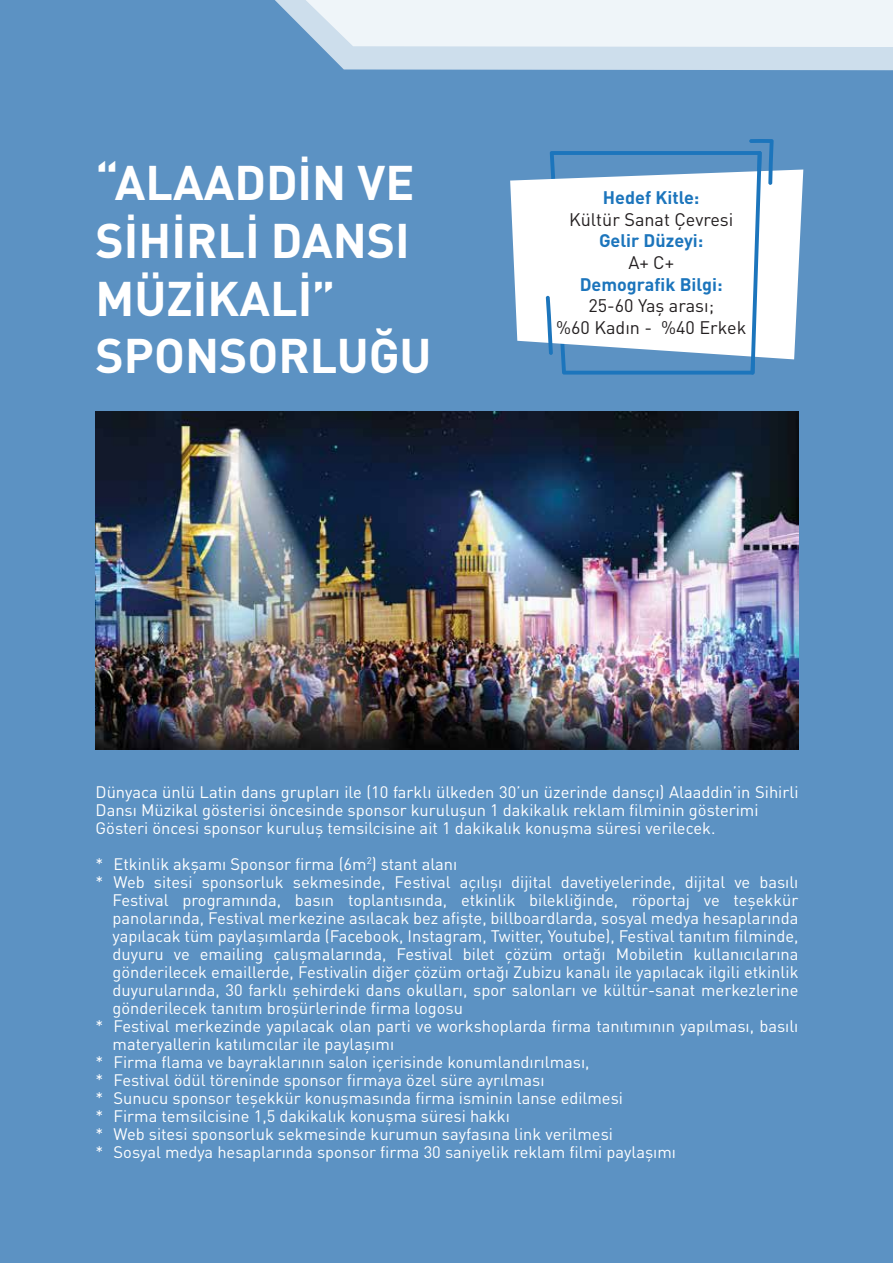
<style>
.page{position:relative;width:893px;height:1263px;background:#5c92c3}
.page>*{position:absolute;margin:0;border:0;box-sizing:border-box;transform-origin:0 0}
.t1{font:700 48px/57.6px "DIN Pro";color:#fff}
.t2{font:18px/21.6px "DIN Pro";color:#231f20;text-align:center}
.t3{font:700 18px "DIN Pro";color:#1c75bc}
.t4{font:16.5px/18px "DIN Pro";color:#fff}
</style>
<div class="page">
<svg style="left:275px;top:0;width:618px;height:70px;background:#dae7f1"></svg>
<img style="left:96px;top:411px;width:702px;height:339px">
<svg style="left:550px;top:151px;width:199px;height:224px"></svg>
<svg style="left:510px;top:170px;width:293px;height:189px;background:#edf3f8"></svg>
<svg style="left:546px;top:296px;width:7px;height:59px"></svg>
<svg style="left:749px;top:139px;width:25px;height:236px;background:#bad3e9"></svg>
<h1 class="t1" style="left:96px;top:152px;width:337px">“ALAADDİN VE<br>SİHİRLİ DANSI<br>MÜZİKALİ”<br>SPONSORLUĞU</h1>
<p class="t3" style="left:603px;top:186px;width:98px">Hedef Kitle:</p>
<p class="t2" style="left:569px;top:208px;width:166px">Kültür Sanat Çevresi</p>
<p class="t3" style="left:599px;top:229px;width:106px">Gelir Düzeyi:</p>
<p class="t2" style="left:628px;top:251px;width:47px">A+ C+</p>
<p class="t3" style="left:580px;top:272px;width:145px">Demografik Bilgi:</p>
<p class="t2" style="left:556px;top:294px;width:192px">25-60 Yaş arası;<br>%60 Kadın - %40 Erkek</p>
<p class="t4" style="left:96px;top:782px;width:704px">Dünyaca ünlü Latin dans grupları ile (10 farklı ülkeden 30’un üzerinde dansçı) Alaaddin’in Sihirli<br>Dansı Müzikal gösterisi öncesinde sponsor kuruluşun 1 dakikalık reklam filminin gösterimi<br>Gösteri öncesi sponsor kuruluş temsilcisine ait 1 dakikalık konuşma süresi verilecek.</p>
<p class="t4" style="left:96px;top:854px;width:363px">* Etkinlik akşamı Sponsor firma (6m<sup>2</sup>) stant alanı</p>
<p class="t4" style="left:96px;top:872px;width:704px">* Web sitesi sponsorluk sekmesinde, Festival açılışı dijital davetiyelerinde, dijital ve basılı</p>
<p class="t4" style="left:113px;top:890px;width:687px">Festival programında, basın toplantısında, etkinlik bilekliğinde, röportaj ve teşekkür</p>
<p class="t4" style="left:113px;top:908px;width:687px">panolarında, Festival merkezine asılacak bez afişte, billboardlarda, sosyal medya hesaplarında</p>
<p class="t4" style="left:113px;top:926px;width:687px">yapılacak tüm paylaşımlarda (Facebook, Instagram, Twitter, Youtube), Festival tanıtım filminde,</p>
<p class="t4" style="left:113px;top:944px;width:687px">duyuru ve emailing çalışmalarında, Festival bilet çözüm ortağı Mobiletin kullanıcılarına</p>
<p class="t4" style="left:113px;top:962px;width:687px">gönderilecek emaillerde, Festivalin diğer çözüm ortağı Zubizu kanalı ile yapılacak ilgili etkinlik</p>
<p class="t4" style="left:113px;top:980px;width:687px">duyurularında, 30 farklı şehirdeki dans okulları, spor salonları ve kültür-sanat merkezlerine</p>
<p class="t4" style="left:113px;top:998px;width:352px">gönderilecek tanıtım broşürlerinde firma logosu</p>
<p class="t4" style="left:96px;top:1016px;width:704px">* Festival merkezinde yapılacak olan parti ve workshoplarda firma tanıtımının yapılması, basılı</p>
<p class="t4" style="left:113px;top:1034px;width:283px">materyallerin katılımcılar ile paylaşımı</p>
<p class="t4" style="left:96px;top:1052px;width:495px">* Firma flama ve bayraklarının salon içerisinde konumlandırılması,</p>
<p class="t4" style="left:96px;top:1070px;width:451px">* Festival ödül töreninde sponsor firmaya özel süre ayrılması</p>
<p class="t4" style="left:96px;top:1088px;width:529px">* Sunucu sponsor teşekkür konuşmasında firma isminin lanse edilmesi</p>
<p class="t4" style="left:96px;top:1106px;width:416px">* Firma temsilcisine 1,5 dakikalık konuşma süresi hakkı</p>
<p class="t4" style="left:96px;top:1124px;width:519px">* Web sitesi sponsorluk sekmesinde kurumun sayfasına link verilmesi</p>
<p class="t4" style="left:96px;top:1142px;width:582px">* Sosyal medya hesaplarında sponsor firma 30 saniyelik reklam filmi paylaşımı</p>
</div>
